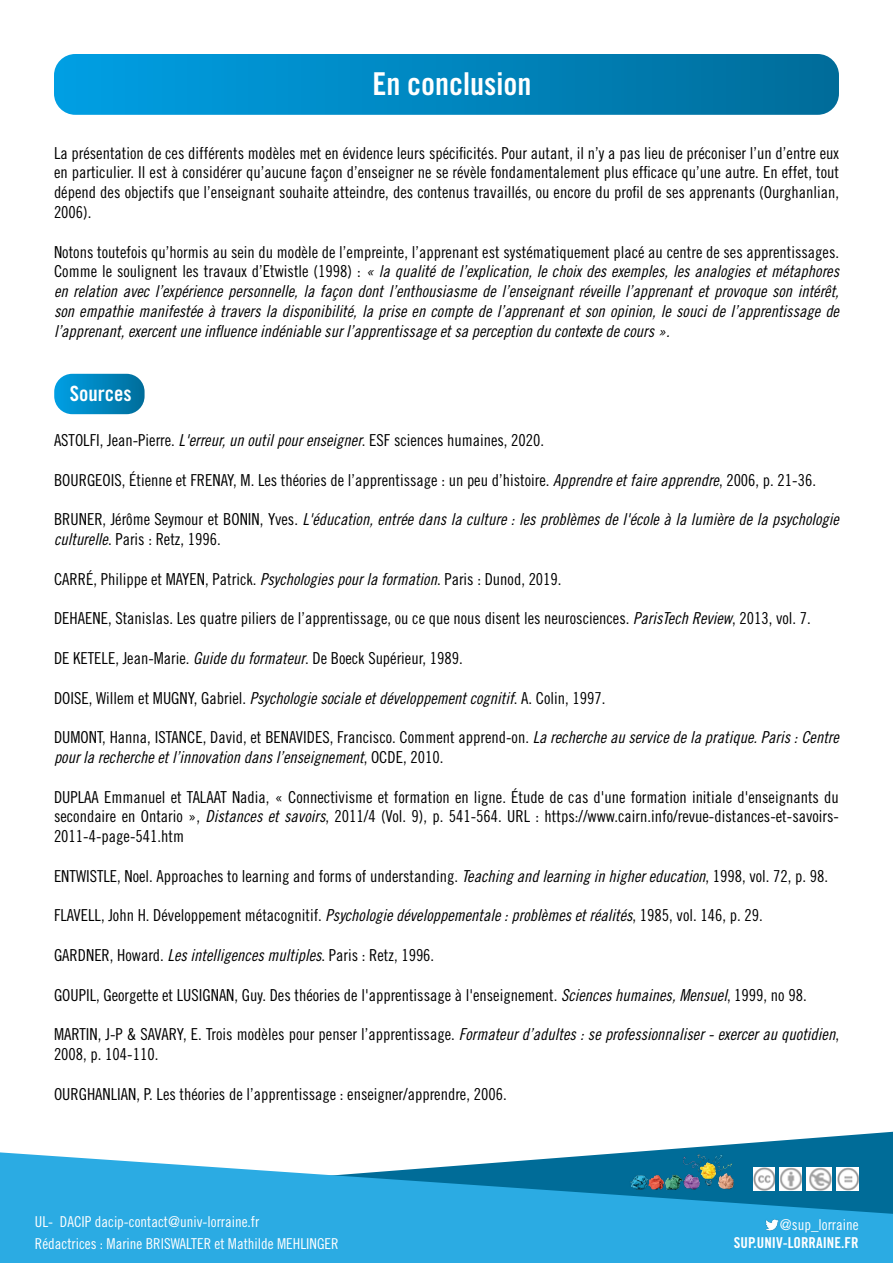
<style>
.page{position:relative;width:893px;height:1263px;background:#fff}
.page>*{position:absolute;margin:0;border:0;box-sizing:border-box;transform-origin:0 0}
.t1{font:31.5px "Trade Gothic LT Std Bd Cn 20";color:#fff}
.t2{font:21px "Trade Gothic LT Std Bd Cn 20";color:#fff}
.t3{font:16.5px/19.8px "Trade Gothic LT Std Cn 18";color:#000;text-align:justify}
.t4{font:16.5px/19.8px "Trade Gothic LT Std Cn 18 Obl";color:#000;text-align:justify}
.t5{font:15px/21.6px "Trade Gothic LT Std Cn 18";color:#fff}
.t6{font:15px "Trade Gothic LT Std Bd Cn 20";color:#fff}
.s1{font-family:"Trade Gothic LT Std Cn 18"}
.s2{font-family:"Trade Gothic LT Std Cn 18 Obl"}
</style>
<div class="page">
<svg style="left:54px;top:54px;width:785px;height:61px;background:#0287bf"></svg>
<svg style="left:54px;top:374px;width:91px;height:40px;background:#1490c4"></svg>
<svg style="left:685px;top:1132px;width:208px;height:20px;fill:#006c98"></svg>
<svg style="left:0;top:1152px;width:893px;height:111px;background:#36a9da"></svg>
<img style="left:625px;top:1148px;width:113px;height:51px">
<img style="left:753px;top:1167px;width:22px;height:23px">
<img style="left:780px;top:1167px;width:22px;height:23px">
<img style="left:807px;top:1167px;width:24px;height:23px">
<img style="left:836px;top:1167px;width:23px;height:23px">
<img style="left:763px;top:1216px;width:18px;height:18px">
<h1 class="t1" style="left:372px;top:65px;width:161px">En conclusion</h1>
<p class="t3" style="left:54px;top:143px;width:786px">La présentation de ces différents modèles met en évidence leurs spécificités. Pour autant, il n’y a pas lieu de préconiser l’un d’entre eux en particulier. Il est à considérer qu’aucune façon d’enseigner ne se révèle fondamentalement plus efficace qu’une autre. En effet, tout dépend des objectifs que l’enseignant souhaite atteindre, des contenus travaillés, ou encore du profil de ses apprenants (Ourghanlian, 2006).</p>
<p class="t3" style="left:54px;top:242px;width:787px">Notons toutefois qu’hormis au sein du modèle de l’empreinte, l’apprenant est systématiquement placé au centre de ses apprentissages.</p>
<p class="t4" style="left:54px;top:262px;width:787px"><span class="s1">Comme le soulignent les travaux d’Etwistle (1998) :</span> « la qualité de l’explication, le choix des exemples, les analogies et métaphores en relation avec l’expérience personnelle, la façon dont l’enthousiasme de l’enseignant réveille l’apprenant et provoque son intérêt, son empathie manifestée à travers la disponibilité, la prise en compte de l’apprenant et son opinion, le souci de l’apprentissage de l’apprenant, exercent une influence indéniable sur l’apprentissage et sa perception du contexte de cours ».</p>
<p class="t2" style="left:70px;top:380px;width:63px">Sources</p>
<p class="t3" style="left:54px;top:430px;width:492px">ASTOLFI, Jean-Pierre. <span class="s2">L'erreur, un outil pour enseigner</span>. ESF sciences humaines, 2020.</p>
<p class="t3" style="left:54px;top:470px;width:764px">BOURGEOIS, Étienne et FRENAY, M. Les théories de l’apprentissage : un peu d’histoire. <span class="s2">Apprendre et faire apprendre</span>, 2006, p. 21-36.</p>
<p class="t4" style="left:54px;top:510px;width:786px"><span class="s1">BRUNER, Jérôme Seymour et BONIN, Yves.</span> L'éducation, entrée dans la culture : les problèmes de l'école à la lumière de la psychologie</p>
<p class="t3" style="left:54px;top:529px;width:168px"><span class="s2">culturelle</span>. Paris : Retz, 1996.</p>
<p class="t3" style="left:54px;top:569px;width:509px">CARRÉ, Philippe et MAYEN, Patrick. <span class="s2">Psychologies pour la formation</span>. Paris : Dunod, 2019.</p>
<p class="t3" style="left:54px;top:608px;width:758px">DEHAENE, Stanislas. Les quatre piliers de l’apprentissage, ou ce que nous disent les neurosciences. <span class="s2">ParisTech Review</span>, 2013, vol. 7.</p>
<p class="t3" style="left:54px;top:648px;width:410px">DE KETELE, Jean-Marie. <span class="s2">Guide du formateur</span>. De Boeck Supérieur, 1989.</p>
<p class="t3" style="left:54px;top:687px;width:553px">DOISE, Willem et MUGNY, Gabriel. <span class="s2">Psychologie sociale et développement cognitif</span>. A. Colin, 1997.</p>
<p class="t3" style="left:54px;top:727px;width:786px">DUMONT, Hanna, ISTANCE, David, et BENAVIDES, Francisco. Comment apprend-on. <span class="s2">La recherche au service de la pratique. Paris : Centre</span></p>
<p class="t4" style="left:54px;top:747px;width:391px">pour la recherche et l’innovation dans l’enseignement<span class="s1">, OCDE, 2010.</span></p>
<p class="t3" style="left:54px;top:786px;width:787px">DUPLAA Emmanuel et TALAAT Nadia, « Connectivisme et formation en ligne. Étude de cas d'une formation initiale d'enseignants du secondaire en Ontario », <span class="s2">Distances et savoirs</span>, 2011/4 (Vol. 9), p. 541-564. URL : https://www.cairn.info/revue-distances-et-savoirs-2011-4-page-541.htm</p>
<p class="t3" style="left:54px;top:866px;width:776px">ENTWISTLE, Noel. Approaches to learning and forms of understanding. <span class="s2">Teaching and learning in higher education</span>, 1998, vol. 72, p. 98.</p>
<p class="t3" style="left:54px;top:905px;width:710px">FLAVELL, John H. Développement métacognitif. <span class="s2">Psychologie développementale : problèmes et réalités</span>, 1985, vol. 146, p. 29.</p>
<p class="t3" style="left:54px;top:945px;width:382px">GARDNER, Howard. <span class="s2">Les intelligences multiples</span>. Paris : Retz, 1996.</p>
<p class="t3" style="left:54px;top:984px;width:754px">GOUPIL, Georgette et LUSIGNAN, Guy. Des théories de l'apprentissage à l'enseignement. <span class="s2">Sciences humaines, Mensuel</span>, 1999, no 98.</p>
<p class="t3" style="left:54px;top:1024px;width:786px">MARTIN, J-P &amp; SAVARY, E. Trois modèles pour penser l’apprentissage. <span class="s2">Formateur d’adultes : se professionnaliser - exercer au quotidien</span>,<br>2008, p. 104-110.</p>
<p class="t3" style="left:54px;top:1083px;width:454px">OURGHANLIAN, P. Les théories de l’apprentissage : enseigner/apprendre, 2006.</p>
<p class="t5" style="left:35px;top:1211px;width:305px">UL- DACIP dacip-contact@univ-lorraine.fr<br>Rédactrices : Marine BRISWALTER et Mathilde MEHLINGER</p>
<p class="t5" style="left:780px;top:1214px;width:80px">@sup_lorraine</p>
<p class="t6" style="left:734px;top:1234px;width:126px">SUP.UNIV-LORRAINE.FR</p>
</div>
